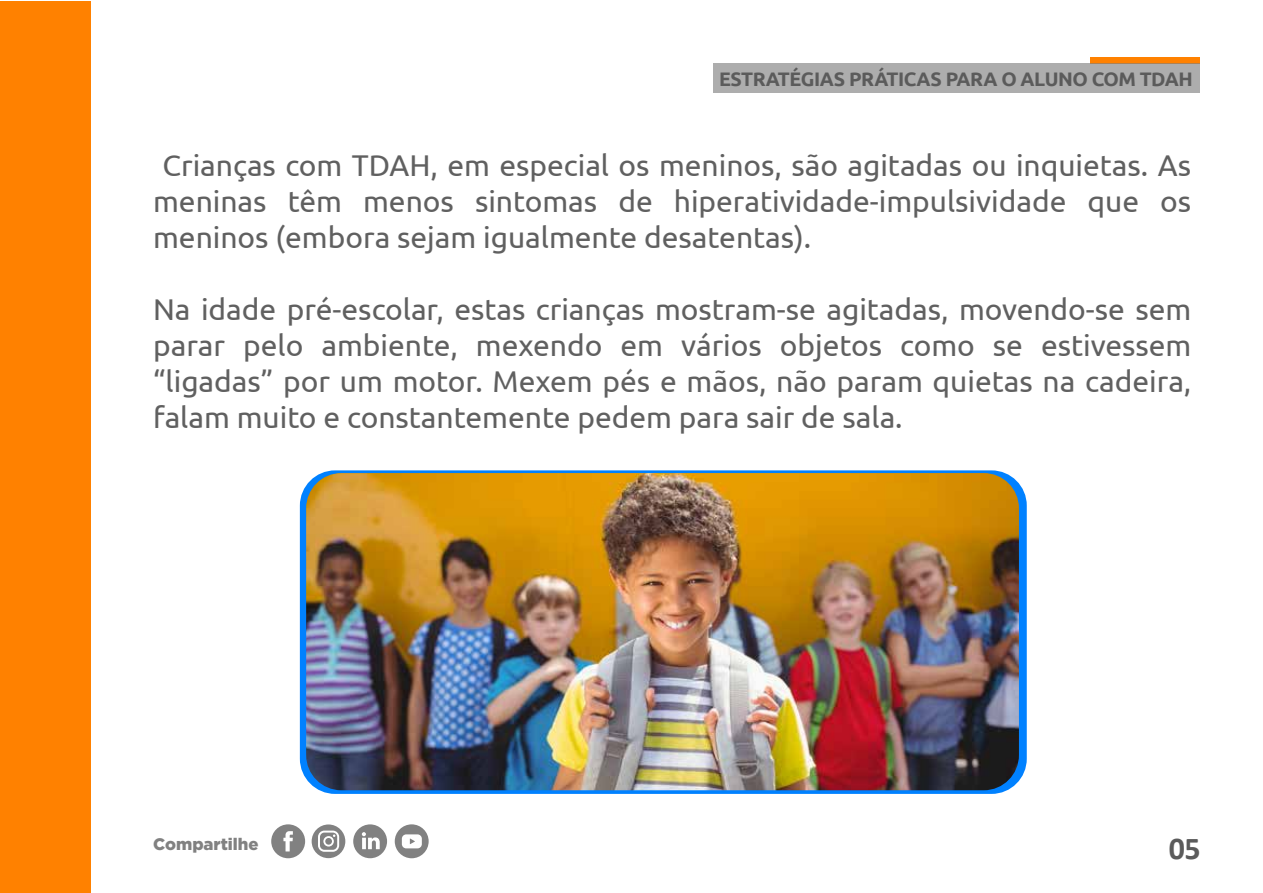
<style>
.page{position:relative;width:1263px;height:893px;background:#fff}
.page>*{position:absolute;margin:0;border:0;box-sizing:border-box;transform-origin:0 0}
.t1{font:700 31.95px "Calibri";color:#5b5b5b}
.t2{font:30px/36px "Ubuntu";color:#606060;text-align:justify}
.t3{font:700 19.5px "Ubuntu";letter-spacing:-.025em;color:#5b5b5b}
.t4{font:900 16.65px "Gotham";color:#818181}
</style>
<div class="page">
<div style="left:300px;top:470px;width:727px;height:324px;background:#0081ff;border-radius:35px"></div>
<img style="left:306px;top:473px;width:713px;height:317px">
<div style="left:1091px;top:58px;width:109px;height:6px;background:#ff8100"></div>
<div style="left:0;top:1px;width:90px;height:892px;background:#ff8100"></div>
<div style="left:271px;top:824px;width:34px;height:34px;background:#818181;border-radius:50%"></div>
<svg style="left:283px;top:831px;width:10px;height:20px"></svg>
<div style="left:395px;top:824px;width:34px;height:34px;background:#818181;border-radius:50%"></div>
<svg style="left:402px;top:834px;width:20px;height:14px"></svg>
<svg style="left:312px;top:824px;width:33px;height:34px"></svg>
<div style="left:353px;top:824px;width:34px;height:34px;background:#818181;border-radius:50%"></div>
<svg style="left:362px;top:832px;width:18px;height:17px"></svg>
<div style="left:714px;top:64px;width:486px;height:29px;background:#adadad"></div>
<p class="t3" style="left:719px;top:67px;width:475px">ESTRATÉGIAS PRÁTICAS PARA O ALUNO COM TDAH</p>
<p class="t2" style="left:153px;top:146px;width:1040px;text-indent:9px">Crianças com TDAH, em especial os meninos, são agitadas ou inquietas. As meninas têm menos sintomas de hiperatividade-impulsividade que os meninos (embora sejam igualmente desatentas).</p>
<p class="t2" style="left:153px;top:290px;width:1040px">Na idade pré-escolar, estas crianças mostram-se agitadas, movendo-se sem parar pelo ambiente, mexendo em vários objetos como se estivessem “ligadas” por um motor. Mexem pés e mãos, não param quietas na cadeira, falam muito e constantemente pedem para sair de sala.</p>
<p class="t4" style="left:153px;top:834px;width:107px">Compartilhe</p>
<p class="t1" style="left:1169px;top:825px;width:33px">05</p>
</div>
